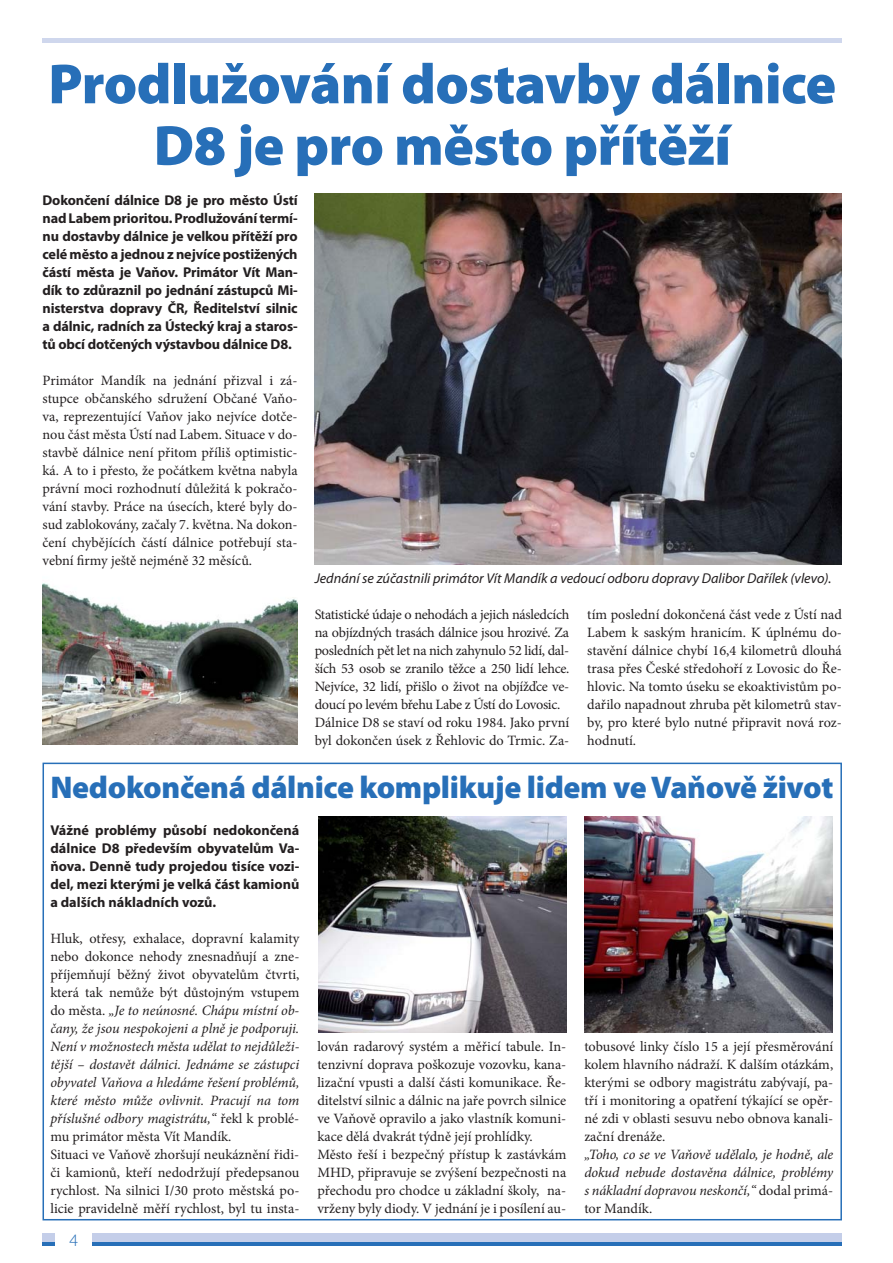
<style>
.page{position:relative;width:893px;height:1263px;background:#fff}
.page>*{position:absolute;margin:0;border:0;box-sizing:border-box;transform-origin:0 0}
.t1{font:900 57px/61.5px "Myriad Pro";letter-spacing:-.01em;color:#276fb8;text-align:center}
.t2{font:900 31.5px "Myriad Pro";letter-spacing:-.01em;color:#276fb8}
.t3{font:300 17.55px "Myriad Pro";color:#276fb8}
.t4{font:14.25px/18px "Minion Pro";color:#231f20;text-align:justify}
.t5{font:700 14.25px/18px "Myriad Pro";letter-spacing:-.01em;color:#231f20;text-align:justify}
.t6{font:14.25px/18px "Minion Pro";letter-spacing:-.02em;color:#231f20}
.t7{font:italic 14.25px/18px "Minion Pro";letter-spacing:-.01em;color:#231f20;text-align:justify}
.t8{font:italic 14.25px "Myriad Pro";color:#231f20}
.s1{font-style:italic}
.s2{font-style:normal}
</style>
<div class="page">
<div style="left:92px;top:1237px;width:750px;height:9px;background:#276fb8"></div>
<div style="left:92px;top:1233px;width:750px;height:9px;background:#c4cee9"></div>
<div style="left:43px;top:1237px;width:12px;height:9px;background:#276fb8"></div>
<div style="left:43px;top:1233px;width:12px;height:9px;background:#c4cee9"></div>
<div style="left:43px;top:763px;width:799px;height:457px;border:2px solid #276fb8"></div>
<div style="left:43px;top:38px;width:799px;height:5px;background:#cfd7ed"></div>
<img style="left:315px;top:193px;width:527px;height:372px">
<img style="left:43px;top:583px;width:255px;height:162px">
<img style="left:319px;top:817px;width:248px;height:216px">
<img style="left:585px;top:817px;width:248px;height:216px">
<h1 class="t1" style="left:48px;top:59px;width:789px">Prodlužování dostavby dálnice<br>D8 je pro město přítěží</h1>
<p class="t5" style="left:43px;top:192px;width:257px">Dokončení dálnice D8 je pro město Ústí nad Labem prioritou. Prodlužování termí&shy;nu dostavby dálnice je velkou přítěží pro celé město a jednou z nejvíce postižených částí města je Vaňov. Primátor Vít Man&shy;dík to zdůraznil po jednání zástupců Mi&shy;nisterstva dopravy ČR, Ředitelství silnic a dálnic, radních za Ústecký kraj a staros&shy;tů obcí dotčených výstavbou dálnice D8.</p>
<p class="t4" style="left:43px;top:372px;width:257px">Primátor Mandík na jednání přizval i zá&shy;stupce občanského sdružení Občané Vaňo&shy;va, reprezentující Vaňov jako nejvíce dotče&shy;nou část města Ústí nad Labem. Situace v do&shy;stavbě dálnice není přitom příliš optimistic&shy;ká. A to i přesto, že počátkem května nabyla právní moci rozhodnutí důležitá k pokračo&shy;vání stavby. Práce na úsecích, které byly do&shy;sud zablokovány, začaly 7. května. Na dokon&shy;čení chybějících částí dálnice potřebují sta&shy;vební firmy ještě nejméně 32 měsíců.</p>
<p class="t8" style="left:315px;top:572px;width:518px">Jednání se zúčastnili primátor Vít Mandík a vedoucí odboru dopravy Dalibor Dařílek (vlevo).</p>
<p class="t6" style="left:315px;top:606px;width:256px">Statistické údaje o nehodách a jejich následcích na objízdných trasách dálnice jsou hrozivé. Za posledních pět let na nich zahynulo 52 lidí, dal&shy;ších 53 osob se zranilo těžce a 250 lidí lehce.<br>Nejvíce, 32 lidí, přišlo o život na objížďce ve&shy;doucí po levém břehu Labe z Ústí do Lovosic.<br>Dálnice D8 se staví od roku 1984. Jako první byl dokončen úsek z Řehlovic do Trmic. Za-</p>
<p class="t4" style="left:587px;top:606px;width:256px">tím poslední dokončená část vede z Ústí nad Labem k saským hranicím. K úplnému do&shy;stavění dálnice chybí 16,4 kilometrů dlouhá trasa přes České středohoří z Lovosic do Ře&shy;hlovic. Na tomto úseku se ekoaktivistům po&shy;dařilo napadnout zhruba pět kilometrů stav&shy;by, pro které bylo nutné připravit nová roz&shy;hodnutí.</p>
<h2 class="t2" style="left:50px;top:775px;width:784px">Nedokončená dálnice komplikuje lidem ve Vaňově život</h2>
<p class="t5" style="left:50px;top:822px;width:250px">Vážné problémy působí nedokončená dálnice D8 především obyvatelům Va&shy;ňova. Denně tudy projedou tisíce vozi&shy;del, mezi kterými je velká část kamionů a dalších nákladních vozů.</p>
<p class="t4" style="left:50px;top:930px;width:250px;text-align:left">Hluk, otřesy, exhalace, dopravní kalamity nebo dokonce nehody znesnadňují a zne&shy;příjemňují běžný život obyvatelům čtvrti, která tak nemůže být důstojným vstupem do města. <span class="s1">„Je to neúnosné. Chápu místní ob&shy;čany, že jsou nespokojeni a plně je podporuji.<br>Není v možnostech města udělat to nejdůleži&shy;tější – dostavět dálnici. Jednáme se zástupci obyvatel Vaňova a hledáme řešení problémů, které město může ovlivnit. Pracují na tom příslušné odbory magistrátu,“</span> řekl k problé&shy;mu primátor města Vít Mandík.<br>Situaci ve Vaňově zhoršují neukáznění řidi&shy;či kamionů, kteří nedodržují předepsanou rychlost. Na silnici I/30 proto městská po&shy;licie pravidelně měří rychlost, byl tu insta-</p>
<p class="t3" style="left:70px;top:1234px;width:10px">4</p>
<p class="t4" style="left:317px;top:1038px;width:250px;text-align:left">lován radarový systém a měřicí tabule. In&shy;tenzivní doprava poškozuje vozovku, kana&shy;lizační vpusti a další části komunikace. Ře&shy;ditelství silnic a dálnic na jaře povrch silnice ve Vaňově opravilo a jako vlastník komuni&shy;kace dělá dvakrát týdně její prohlídky.<br>Město řeší i bezpečný přístup k zastávkám MHD, připravuje se zvýšení bezpečnosti na přechodu pro chodce u základní školy, na&shy;vrženy byly diody. V jednání je i posílení au-</p>
<p class="t4" style="left:584px;top:1038px;width:250px">tobusové linky číslo 15 a její přesměrování kolem hlavního nádraží. K dalším otázkám, kterými se odbory magistrátu zabývají, pa&shy;tří i monitoring a opatření týkající se opěr&shy;né zdi v oblasti sesuvu nebo obnova kanali&shy;zační drenáže.</p>
<p class="t7" style="left:584px;top:1146px;width:250px">„Toho, co se ve Vaňově udělalo, je hodně, ale dokud nebude dostavěna dálnice, problémy s nákladní dopravou neskončí,“ <span class="s2">dodal primá&shy;tor Mandík.</span></p>
</div>
